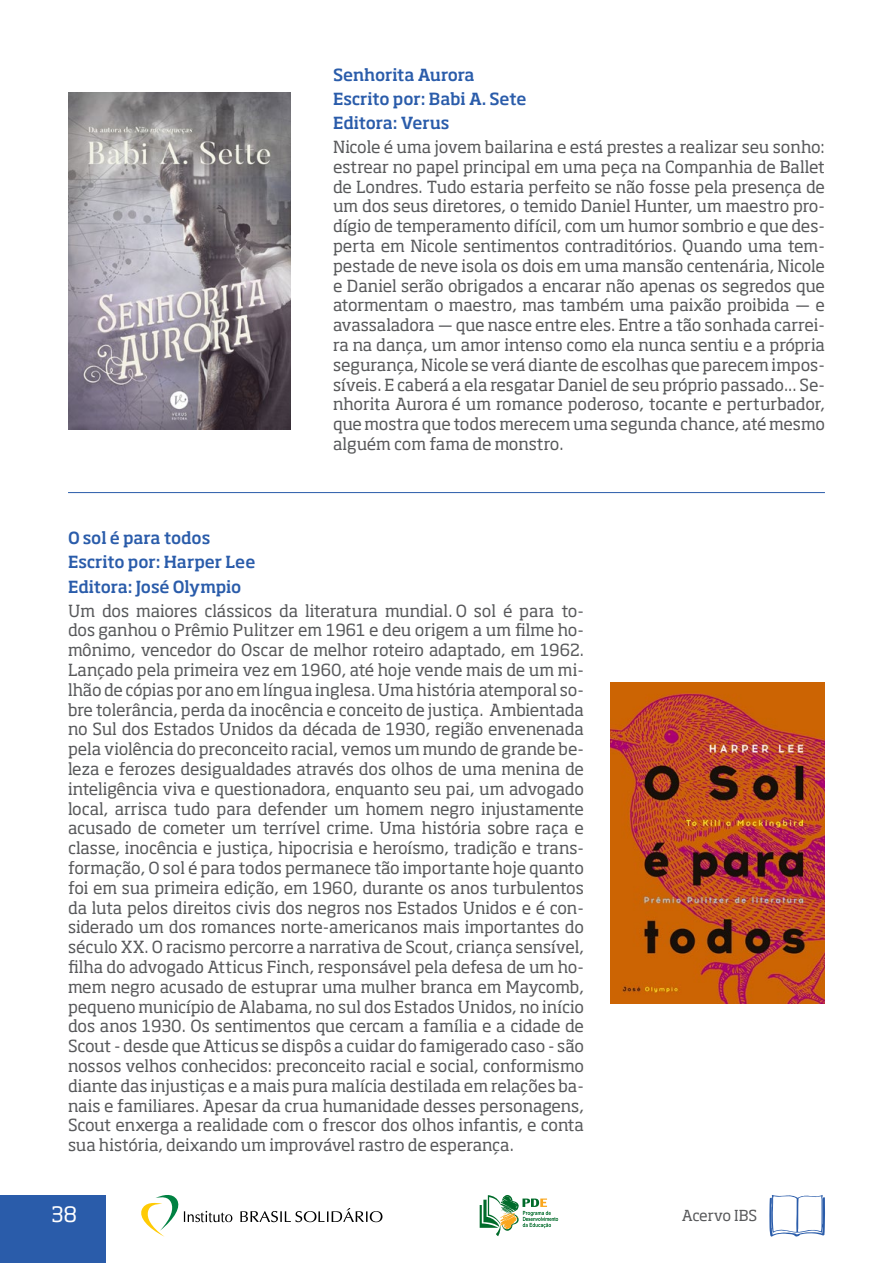
<style>
.page{position:relative;width:893px;height:1263px;background:#fff}
.page>*{position:absolute;margin:0;border:0;box-sizing:border-box;transform-origin:0 0}
.t1{font:21px "Soho Std";color:#fff}
.t2{font:16.5px/19.8px "Soho Std";letter-spacing:-.015em;color:#58595b;text-align:justify}
.t3{font:500 16.5px/24px "Soho Std";letter-spacing:-.01em;color:#2a5caa}
.t4{font:15px "Soho Std";color:#58595b}
</style>
<div class="page">
<div style="left:0;top:1195px;width:106px;height:68px;background:#2a5caa"></div>
<svg style="left:240px;top:1208px;width:142px;height:14px"></svg>
<svg style="left:141px;top:1195px;width:91px;height:42px"></svg>
<svg style="left:480px;top:1195px;width:78px;height:41px"></svg>
<svg style="left:769px;top:1195px;width:56px;height:42px"></svg>
<hr style="left:68px;top:492px;width:757px;height:1px;background:#2a5caa">
<img style="left:68px;top:92px;width:223px;height:337px">
<img style="left:611px;top:682px;width:214px;height:322px">
<p class="t3" style="left:333px;top:62px;width:195px">Senhorita Aurora<br>Escrito por: Babi A. Sete<br>Editora: Verus</p>
<p class="t2" style="left:333px;top:137px;width:493px">Nicole é uma jovem bailarina e está prestes a realizar seu sonho: estrear no papel principal em uma peça na Companhia de Ballet de Londres. Tudo estaria perfeito se não fosse pela presença de um dos seus diretores, o temido Daniel Hunter, um maestro pro&shy;dígio de temperamento difícil, com um humor sombrio e que des&shy;perta em Nicole sentimentos contraditórios. Quando uma tem&shy;pestade de neve isola os dois em uma mansão centenária, Nicole e Daniel serão obrigados a encarar não apenas os segredos que atormentam o maestro, mas também uma paixão proibida ― e avassaladora ― que nasce entre eles. Entre a tão sonhada carrei&shy;ra na dança, um amor intenso como ela nunca sentiu e a própria segurança, Nicole se verá diante de escolhas que parecem impos&shy;síveis. E caberá a ela resgatar Daniel de seu próprio passado... Se&shy;nhorita Aurora é um romance poderoso, tocante e perturbador, que mostra que todos merecem uma segunda chance, até mesmo alguém com fama de monstro.</p>
<p class="t3" style="left:68px;top:526px;width:189px">O sol é para todos<br>Escrito por: Harper Lee<br>Editora: José Olympio</p>
<p class="t2" style="left:68px;top:600px;width:517px">Um dos maiores clássicos da literatura mundial. O sol é para to&shy;dos ganhou o Prêmio Pulitzer em 1961 e deu origem a um filme ho&shy;mônimo, vencedor do Oscar de melhor roteiro adaptado, em 1962.<br>Lançado pela primeira vez em 1960, até hoje vende mais de um mi&shy;lhão de cópias por ano em língua inglesa. Uma história atemporal so&shy;bre tolerância, perda da inocência e conceito de justiça. Ambientada no Sul dos Estados Unidos da década de 1930, região envenenada pela violência do preconceito racial, vemos um mundo de grande be&shy;leza e ferozes desigualdades através dos olhos de uma menina de inteligência viva e questionadora, enquanto seu pai, um advogado local, arrisca tudo para defender um homem negro injustamente acusado de cometer um terrível crime. Uma história sobre raça e classe, inocência e justiça, hipocrisia e heroísmo, tradição e trans&shy;formação, O sol é para todos permanece tão importante hoje quanto foi em sua primeira edição, em 1960, durante os anos turbulentos da luta pelos direitos civis dos negros nos Estados Unidos e é con&shy;siderado um dos romances norte-americanos mais importantes do século XX. O racismo percorre a narrativa de Scout, criança sensível, filha do advogado Atticus Finch, responsável pela defesa de um ho&shy;mem negro acusado de estuprar uma mulher branca em Maycomb, pequeno município de Alabama, no sul dos Estados Unidos, no início dos anos 1930. Os sentimentos que cercam a família e a cidade de Scout - desde que Atticus se dispôs a cuidar do famigerado caso - são nossos velhos conhecidos: preconceito racial e social, conformismo diante das injustiças e a mais pura malícia destilada em relações ba&shy;nais e familiares. Apesar da crua humanidade desses personagens, Scout enxerga a realidade com o frescor dos olhos infantis, e conta sua história, deixando um improvável rastro de esperança.</p>
<p class="t1" style="left:51px;top:1201px;width:28px">38</p>
<p class="t4" style="left:682px;top:1206px;width:77px">Acervo IBS</p>
</div>
